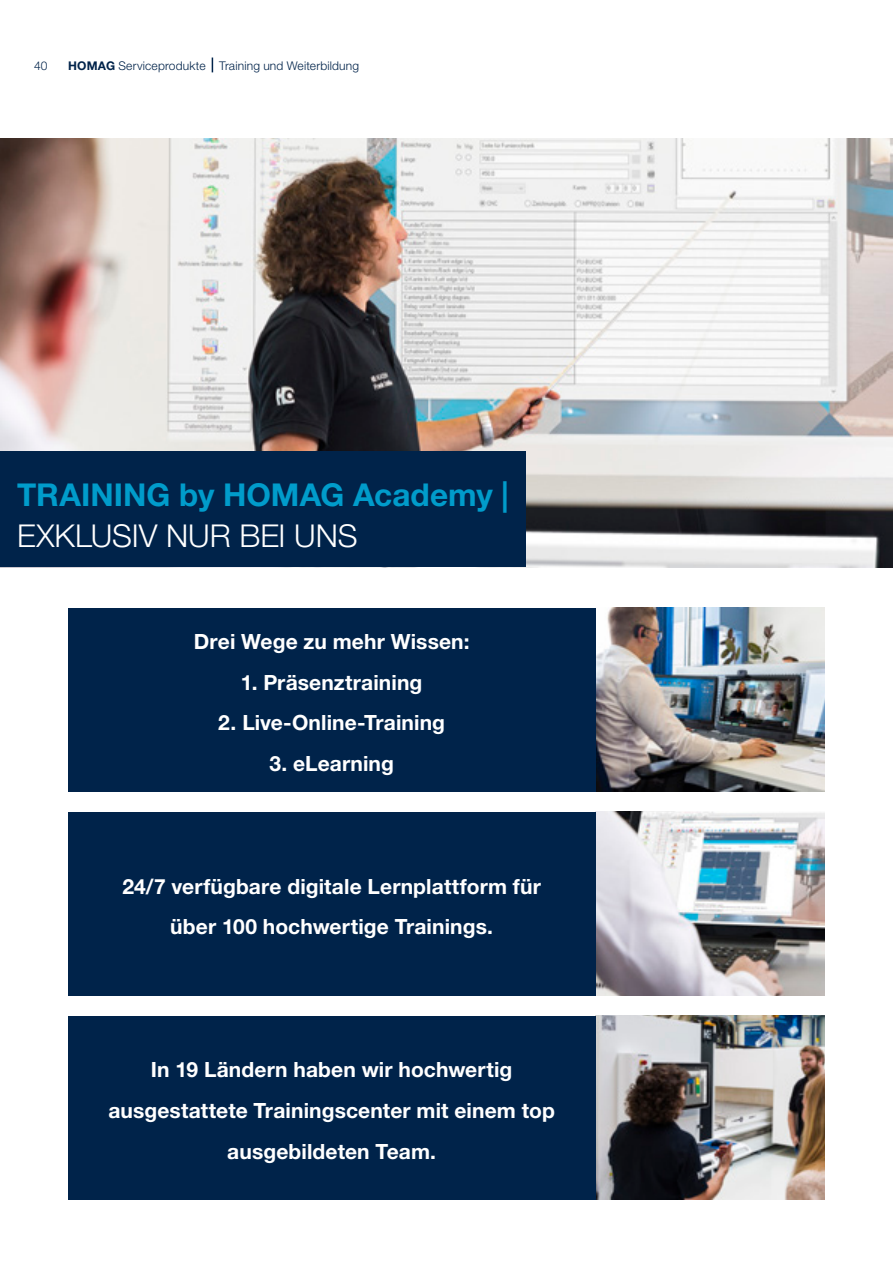
<style>
.page{position:relative;width:893px;height:1263px;background:#fff}
.page>*{position:absolute;margin:0;border:0;box-sizing:border-box;transform-origin:0 0}
.Headline_21pt_25_2_blue{font:700 31.5px/40.8px "Helvetica Neue LTW1 G";color:#009ccb}
.Grafik_14Pt_13_6_light_Headline_blueligh{font:700 21px/40.8px "Helvetica Neue LTW1 G";letter-spacing:.005em;color:#fff;text-align:center}
._01_Musterseiten_Rubriken_Pagina_links{font:300 12px "Helvetica Neue LTW1 G";letter-spacing:.015em;color:#00234a}
.s1{font-weight:700}
.s2{font-weight:300;color:#fff}
</style>
<div class="page">
<img style="left:0;top:139px;width:893px;height:428px">
<img style="left:595px;top:608px;width:230px;height:183px">
<img style="left:595px;top:812px;width:230px;height:183px">
<img style="left:595px;top:1016px;width:230px;height:183px">
<svg style="left:212px;top:58px;width:1px;height:14px"></svg>
<div style="left:0;top:451px;width:526px;height:116px;background:#00234a"></div>
<div style="left:68px;top:812px;width:527px;height:183px;background:#00234a"></div>
<div style="left:68px;top:608px;width:527px;height:183px;background:#00234a"></div>
<div style="left:68px;top:1016px;width:527px;height:183px;background:#00234a"></div>
<p class="_01_Musterseiten_Rubriken_Pagina_links" style="left:34px;top:58px;width:15px">40</p>
<p class="_01_Musterseiten_Rubriken_Pagina_links" style="left:68px;top:58px;width:293px"><span class="s1">HOMAG</span> Serviceprodukte Training und Weiterbildung</p>
<p class="Headline_21pt_25_2_blue" style="left:17px;top:474px;width:493px">TRAINING by HOMAG Academy |<br><span class="s2">EXKLUSIV NUR BEI UNS</span></p>
<p class="Grafik_14Pt_13_6_light_Headline_blueligh" style="left:194px;top:621px;width:277px">Drei Wege zu mehr Wissen:</p>
<p class="Grafik_14Pt_13_6_light_Headline_blueligh" style="left:241px;top:661px;width:183px">1. Präsenztraining</p>
<p class="Grafik_14Pt_13_6_light_Headline_blueligh" style="left:218px;top:702px;width:228px">2. Live-Online-Training</p>
<p class="Grafik_14Pt_13_6_light_Headline_blueligh" style="left:269px;top:743px;width:126px">3. eLearning</p>
<p class="Grafik_14Pt_13_6_light_Headline_blueligh" style="left:122px;top:865px;width:420px">24/7 verfügbare digitale Lernplattform für über 100 hochwertige Trainings.</p>
<p class="Grafik_14Pt_13_6_light_Headline_blueligh" style="left:108px;top:1049px;width:448px">In 19 Ländern haben wir hochwertig ausgestattete Trainingscenter mit einem top ausgebildeten Team.</p>
</div>
